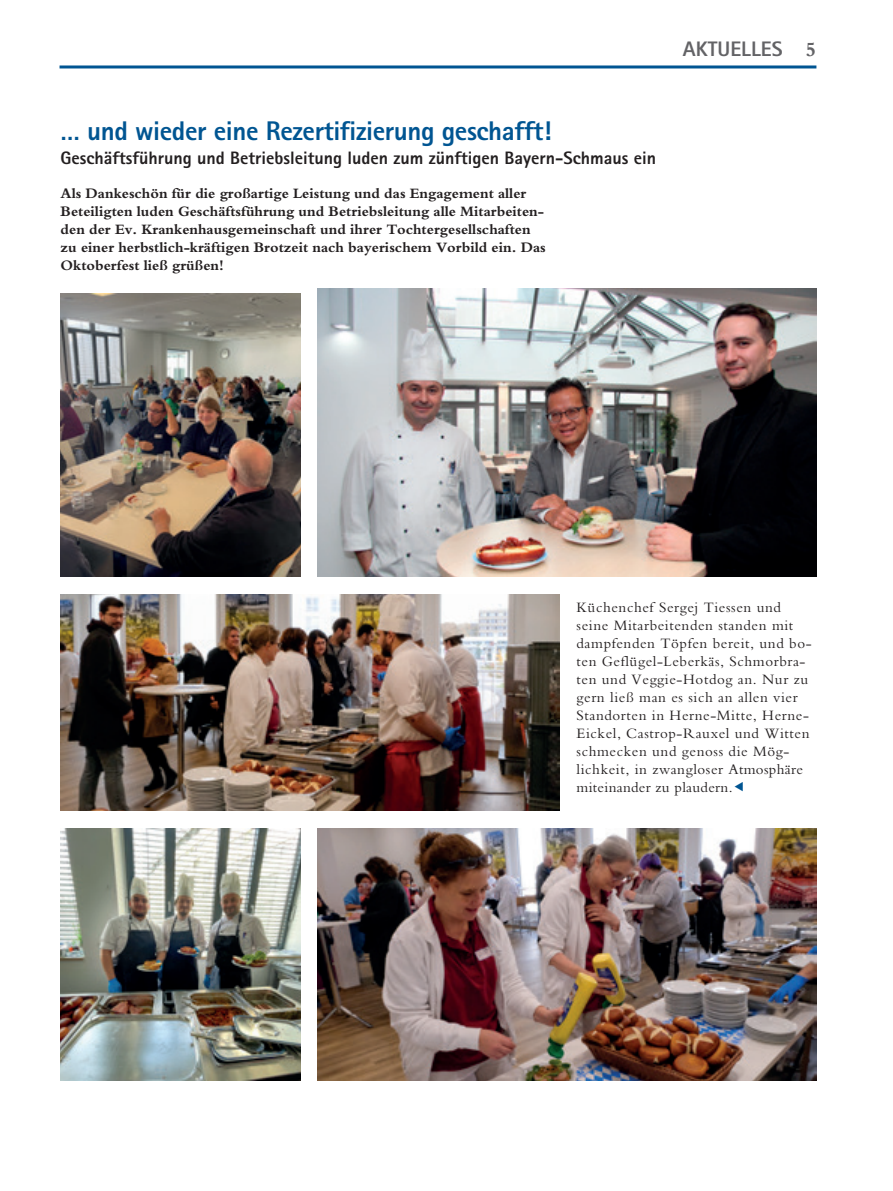
<style>
.page{position:relative;width:893px;height:1191px;background:#fff}
.page>*{position:absolute;margin:0;border:0;box-sizing:border-box;transform-origin:0 0}
.t1{font:800 27px "Rotis Sans Serif";letter-spacing:-.015em;color:#005592}
.t2{font:800 21px "Rotis Sans Serif";color:#636366}
.t3{font:700 21px "M Bembo";color:#636366}
.t4{font:800 18px "Rotis Sans Serif";color:#231f20}
.t5{font:15px/18px "M Bembo";letter-spacing:.04em;color:#231f20}
.t6{font:700 15px/18px "M Bembo";color:#231f20}
</style>
<div class="page">
<hr style="left:60px;top:65px;width:756px;height:3px;background:#005592">
<img style="left:61px;top:594px;width:498px;height:216px">
<img style="left:317px;top:828px;width:499px;height:252px">
<img style="left:61px;top:828px;width:239px;height:252px">
<img style="left:61px;top:293px;width:239px;height:283px">
<img style="left:317px;top:288px;width:499px;height:288px">
<p class="t1" style="left:61px;top:114px;width:493px">… und wieder eine Rezertifizierung geschafft!</p>
<p class="t4" style="left:61px;top:147px;width:597px">Geschäftsführung und Betriebsleitung luden zum zünftigen Bayern-Schmaus ein</p>
<p class="t6" style="left:61px;top:184px;width:487px">Als Dankeschön für die großartige Leistung und das Engagement aller Beteiligten luden Geschäftsführung und Betriebsleitung alle Mitarbeiten&shy;den der Ev. Krankenhausgemeinschaft und ihrer Tochtergesellschaften zu einer herbstlich-kräftigen Brotzeit nach bayerischem Vorbild ein. Das Oktoberfest ließ grüßen!</p>
<p class="t2" style="left:683px;top:36px;width:101px">AKTUELLES</p>
<p class="t3" style="left:806px;top:38px;width:12px">5</p>
<p class="t5" style="left:576px;top:598px;width:237px">Küchenchef Sergej Tiessen und seine Mitarbeitenden standen mit dampfenden Töpfen bereit, und bo&shy;ten Geflügel-Leberkäs, Schmorbra&shy;ten und Veggie-Hotdog an. Nur zu gern ließ man es sich an allen vier Standorten in Herne-Mitte, Herne-Eickel, Castrop-Rauxel und Witten schmecken und genoss die Mög&shy;lichkeit, in zwangloser Atmosphäre miteinander zu plaudern.</p>
</div>
